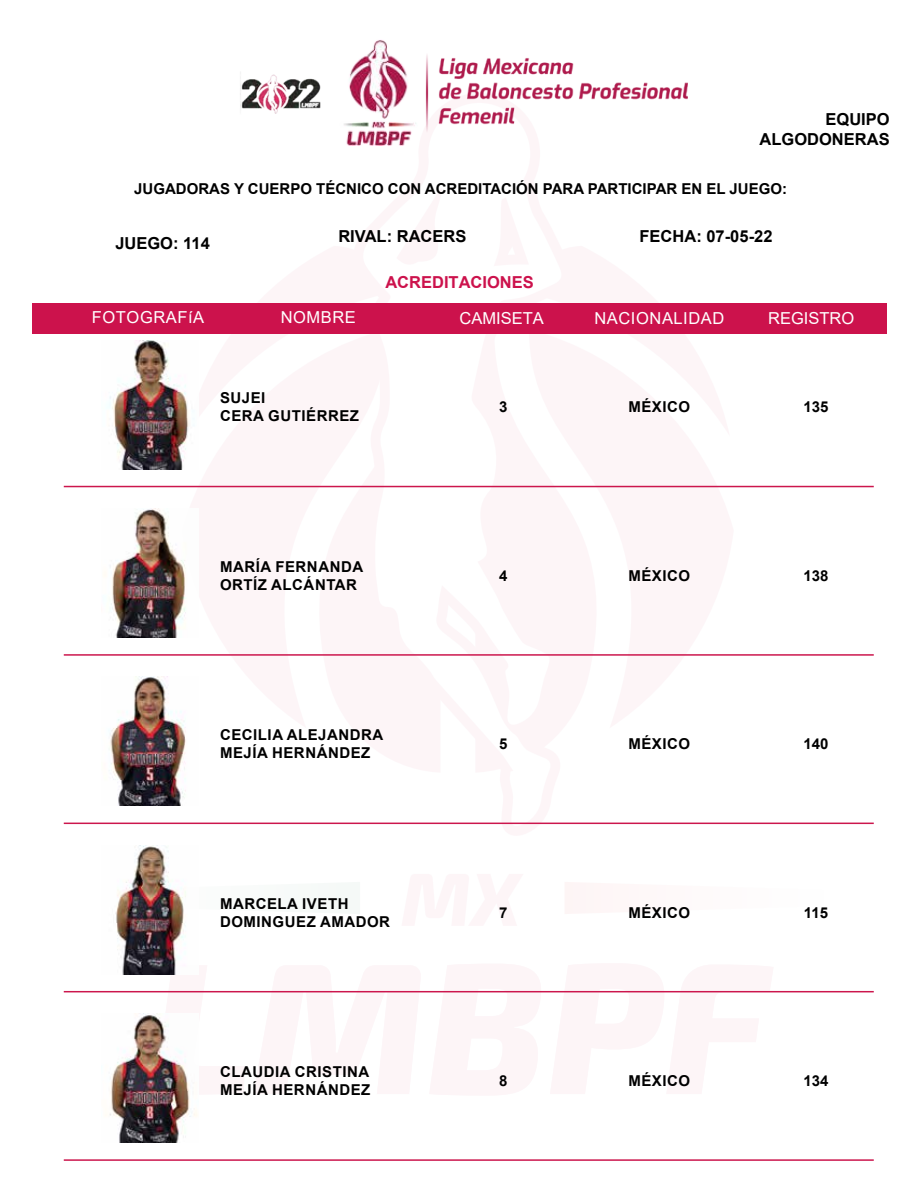
<style>
.page{position:relative;width:918px;height:1188px;background:#fff}
.page>*{position:absolute;margin:0;border:0;box-sizing:border-box;transform-origin:0 0}
.t1{font:700 16.5px/19.8px "Arial";color:#000;text-align:right}
.t2{font:16.5px "Arial";letter-spacing:.035em;color:#fff}
.t3{font:16.5px "Arial";color:#fff}
.t4{font:700 16.5px "Arial";color:#cc124c}
.t5{font:700 15px/18px "Arial";letter-spacing:.035em;color:#000}
.t6{font:700 15px "Arial";color:#000}
</style>
<div class="page">
<svg style="left:146px;top:974px;width:639px;height:40px"></svg>
<svg style="left:360px;top:145px;width:204px;height:680px"></svg>
<div style="left:33px;top:303px;width:854px;height:31px;background:#cc124c"></div>
<img style="left:240px;top:40px;width:447px;height:105px">
<img style="left:108px;top:340px;width:82px;height:129px">
<hr style="left:64px;top:486px;width:810px;height:1px;background:#cc164d">
<img style="left:110px;top:509px;width:76px;height:129px">
<hr style="left:64px;top:654px;width:810px;height:2px;background:#cc164d">
<img style="left:110px;top:677px;width:76px;height:129px">
<hr style="left:64px;top:823px;width:810px;height:1px;background:#cc164d">
<img style="left:115px;top:845px;width:71px;height:129px">
<hr style="left:64px;top:991px;width:810px;height:1px;background:#cc164d">
<img style="left:109px;top:1014px;width:88px;height:129px">
<hr style="left:64px;top:1159px;width:810px;height:2px;background:#cc164d">
<p class="t1" style="left:760px;top:110px;width:132px">EQUIPO<br>ALGODONERAS</p>
<p class="t6" style="left:134px;top:178px;width:654px">JUGADORAS Y CUERPO TÉCNICO CON ACREDITACIÓN PARA PARTICIPAR EN EL JUEGO:</p>
<p class="t1" style="left:115px;top:233px;width:96px">JUEGO: 114</p>
<p class="t1" style="left:338px;top:227px;width:130px">RIVAL: RACERS</p>
<p class="t1" style="left:640px;top:227px;width:134px">FECHA: 07-05-22</p>
<p class="t4" style="left:385px;top:271px;width:150px">ACREDITACIONES</p>
<p class="t2" style="left:92px;top:306px;width:114px">FOTOGRAFíA</p>
<p class="t2" style="left:281px;top:306px;width:77px">NOMBRE</p>
<p class="t3" style="left:460px;top:307px;width:86px">CAMISETA</p>
<p class="t3" style="left:768px;top:307px;width:88px">REGISTRO</p>
<p class="t2" style="left:594px;top:307px;width:131px">NACIONALIDAD</p>
<p class="t5" style="left:220px;top:389px;width:141px">SUJEI<br>CERA GUTIÉRREZ</p>
<p class="t5" style="left:499px;top:398px;width:10px">3</p>
<p class="t5" style="left:628px;top:398px;width:63px">MÉXICO</p>
<p class="t5" style="left:804px;top:398px;width:27px">135</p>
<p class="t5" style="left:220px;top:558px;width:145px">MARÍA FERNANDA<br>ORTÍZ ALCÁNTAR</p>
<p class="t5" style="left:499px;top:567px;width:10px">4</p>
<p class="t5" style="left:628px;top:567px;width:63px">MÉXICO</p>
<p class="t5" style="left:804px;top:567px;width:27px">138</p>
<p class="t5" style="left:220px;top:726px;width:165px">CECILIA ALEJANDRA<br>MEJÍA HERNÁNDEZ</p>
<p class="t5" style="left:499px;top:735px;width:10px">5</p>
<p class="t5" style="left:628px;top:735px;width:63px">MÉXICO</p>
<p class="t5" style="left:804px;top:735px;width:27px">140</p>
<p class="t5" style="left:220px;top:894px;width:172px">MARCELA IVETH<br>DOMINGUEZ AMADOR</p>
<p class="t5" style="left:499px;top:903px;width:10px">7</p>
<p class="t5" style="left:628px;top:903px;width:63px">MÉXICO</p>
<p class="t5" style="left:804px;top:903px;width:26px">115</p>
<p class="t5" style="left:220px;top:1063px;width:152px">CLAUDIA CRISTINA<br>MEJÍA HERNÁNDEZ</p>
<p class="t5" style="left:499px;top:1072px;width:10px">8</p>
<p class="t5" style="left:628px;top:1072px;width:63px">MÉXICO</p>
<p class="t5" style="left:804px;top:1072px;width:27px">134</p>
</div>
